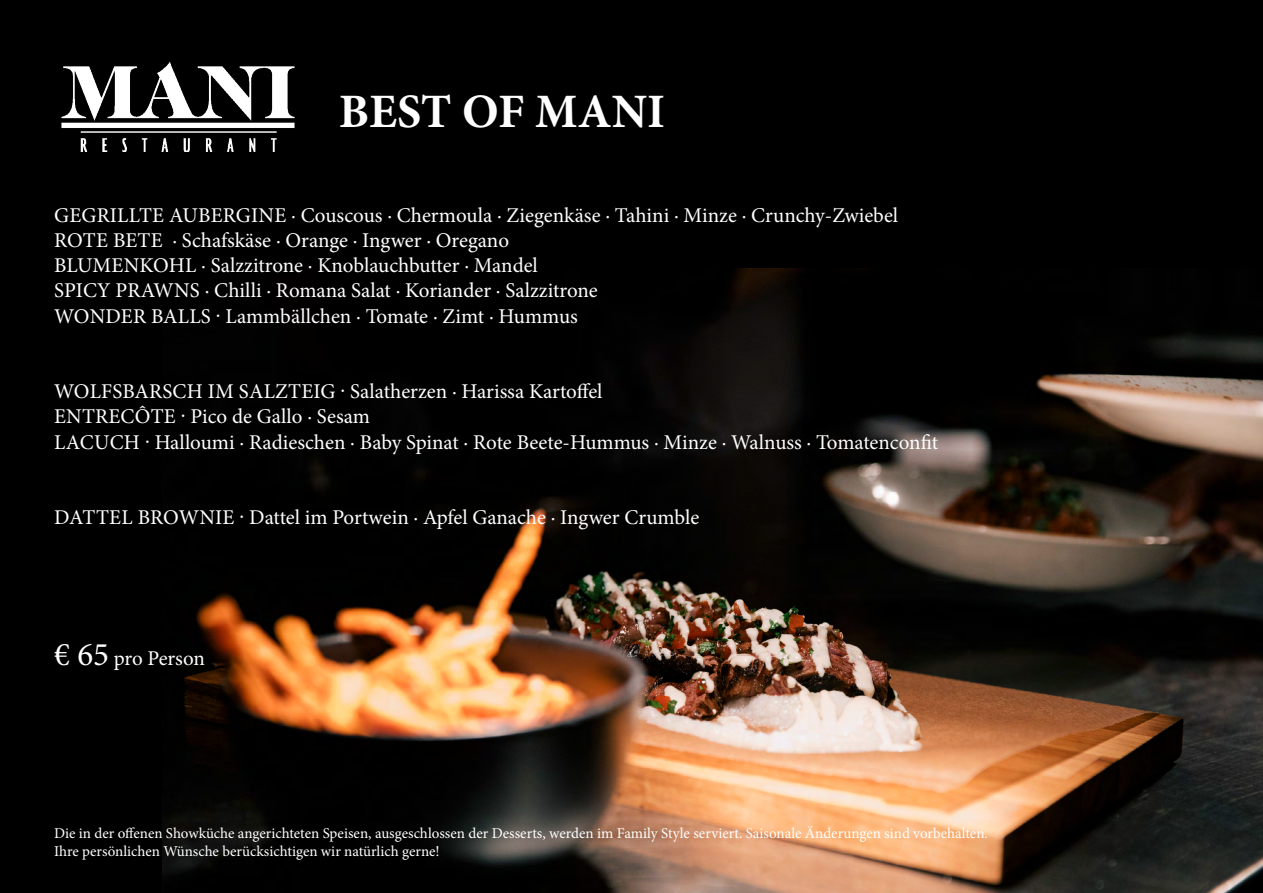
<style>
.page{position:relative;width:1263px;height:893px;background:#fff}
.page>*{position:absolute;margin:0;border:0;box-sizing:border-box;transform-origin:0 0}
.t1{font:700 48px "Minion Pro";color:#fff}
.t2{font:21px/25.2px "Minion Pro";color:#fff}
.t3{font:15px/18px "Minion Pro";letter-spacing:-.005em;color:#fff}
.s1{font-size:33px}
</style>
<div class="page">
<div style="left:0;top:1px;width:1262px;height:891px;background:#000"></div>
<img style="left:163px;top:269px;width:1100px;height:624px">
<img style="left:61px;top:62px;width:234px;height:90px">
<h1 class="t1" style="left:339px;top:78px;width:328px">BEST OF MANI</h1>
<p class="t2" style="left:54px;top:203px;width:846px">Gegrillte Aubergine · Couscous · Chermoula · Ziegenkäse · Tahini · Minze · Crunchy-Zwiebel Rote Bete · Schafskäse · Orange · Ingwer · Oregano<br>Blumenkohl · Salzzitrone · Knoblauchbutter · Mandel<br>Spicy prawns · Chilli · Romana Salat · Koriander · Salzzitrone<br>Wonder Balls · Lammbällchen · Tomate · Zimt · Hummus</p>
<p class="t2" style="left:54px;top:379px;width:550px;text-indent:266px">G · Salatherzen · Harissa Kartoffel<br>EntrecôTE · Pico de Gallo · Sesam<br>Lac</p>
<p class="t2" style="left:54px;top:379px;width:234px">Wolfsbarsch IM salzTEI</p>
<p class="t2" style="left:94px;top:429px;width:845px">uch · Halloumi · Radieschen · Baby Spinat · Rote Beete-Hummus · Minze · Walnuss · Tomatenconfit</p>
<p class="t2" style="left:54px;top:505px;width:647px">Dattel brownie · Dattel im Portwein · Apfel Ganache · Ingwer Crumble</p>
<p class="t2" style="left:54px;top:645px;width:153px"><span class="s1">€ 65</span> pro Person</p>
<p class="t3" style="left:54px;top:824px;width:935px">Die in der offenen Showküche angerichteten Speisen, ausgeschlossen der Desserts, werden im Family Style serviert. Saisonale Änderungen sind vorbehalten.<br>Ihre persönlichen Wünsche berücksichtigen wir natürlich gerne!</p>
</div>
